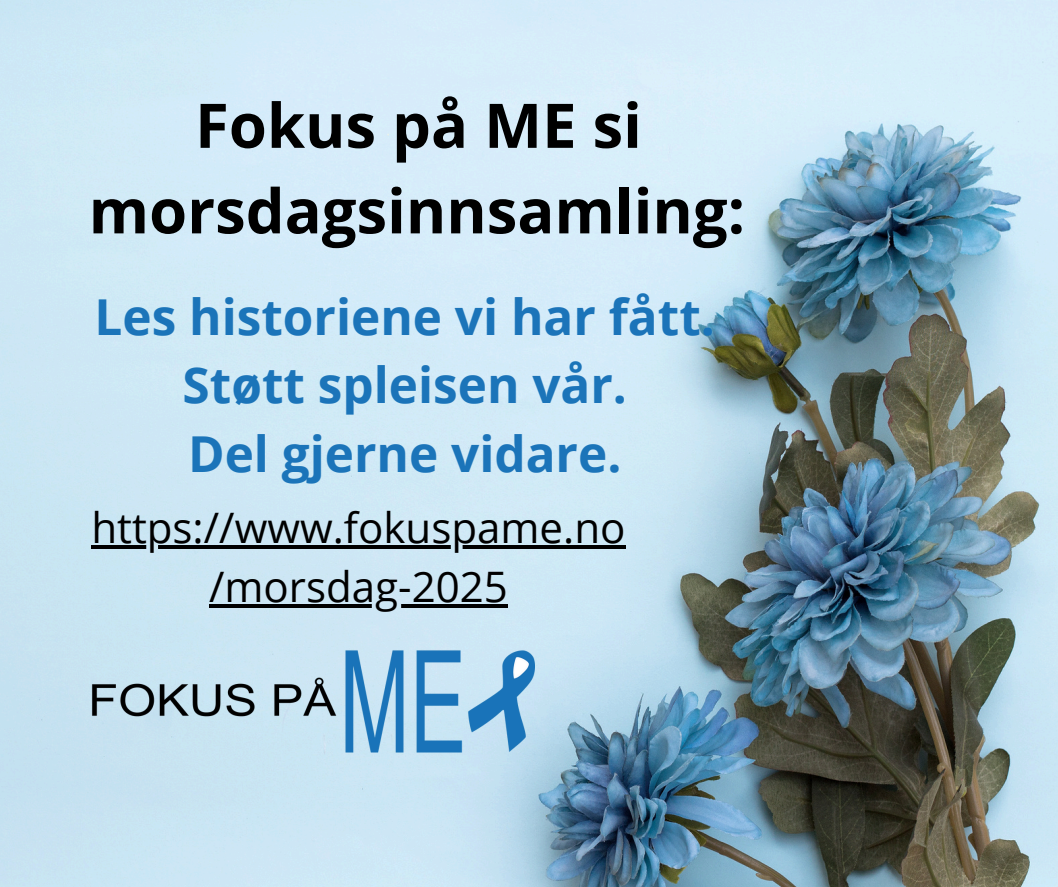
<style>
.page{position:relative;width:1058px;height:887px;background:#fff}
.page>*{position:absolute;margin:0;border:0;box-sizing:border-box;transform-origin:0 0}
.t1{font:700 61.5px/85.5px "Open Sans";color:#000;text-align:center}
.t2{font:700 49.5px/68.7px "Open Sans";color:#1b74b9;text-align:center}
.t3{font:42px "Open Sans";color:#000}
</style>
<div class="page">
<img style="left:0;top:0;width:1058px;height:886px">
<img style="left:89px;top:630px;width:445px;height:168px">
<hr style="left:91px;top:545px;width:534px;height:4px;background:#000">
<hr style="left:209px;top:604px;width:299px;height:3px;background:#000">
<h1 class="t1" style="left:89px;top:81px;width:658px">Fokus på ME si morsdagsinnsamling:</h1>
<h2 class="t2" style="left:95px;top:281px;width:622px">Les historiene vi har fått.<br>Støtt spleisen vår.<br>Del gjerne vidare.</h2>
<p class="t3" style="left:91px;top:498px;width:535px">https://www.fokuspame.no</p>
<p class="t3" style="left:209px;top:557px;width:300px">/morsdag-2025</p>
</div>
